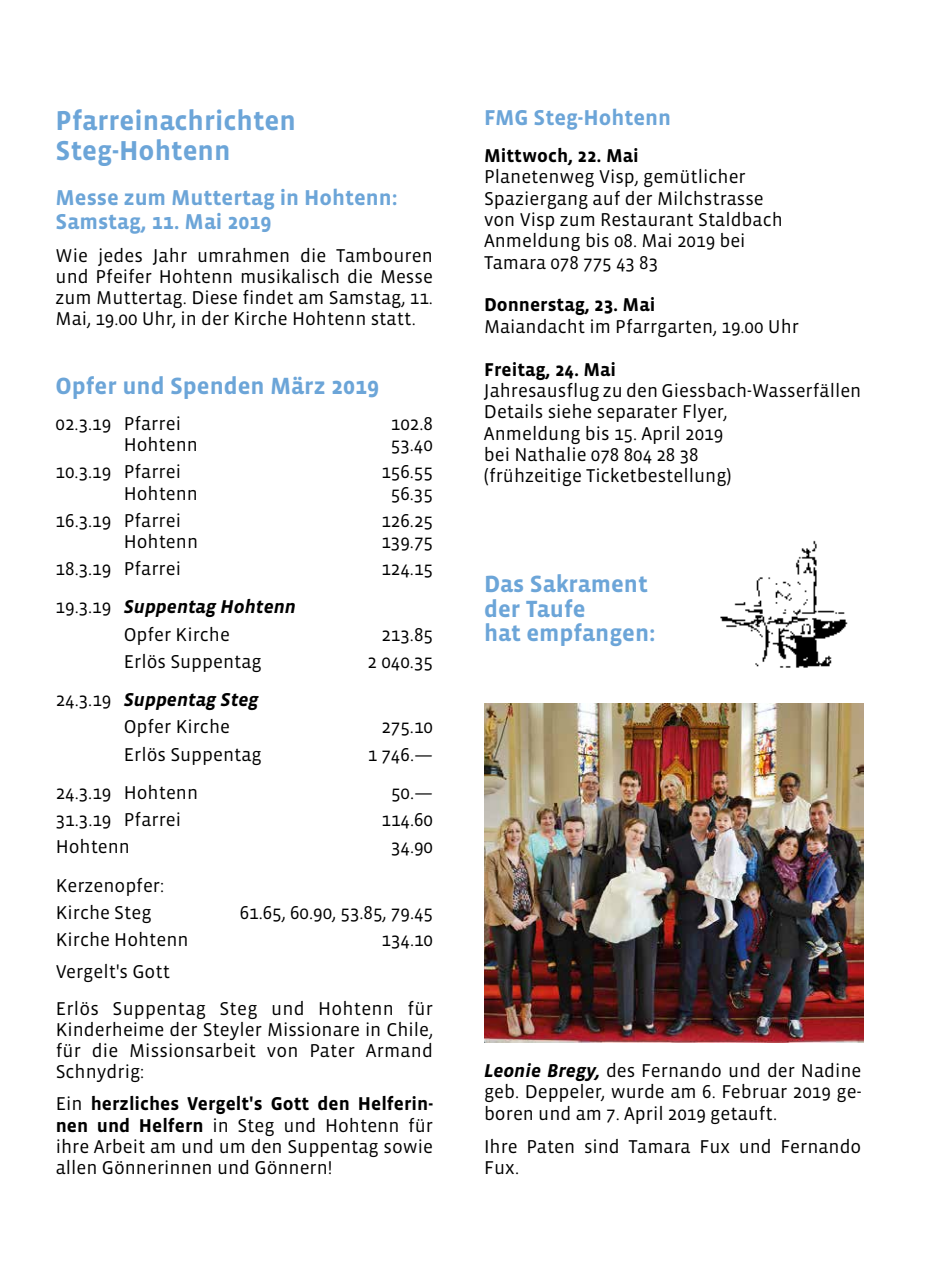
<style>
.page{position:relative;width:942px;height:1276px;background:#fff}
.page>*{position:absolute;margin:0;border:0;box-sizing:border-box;transform-origin:0 0}
.t1{font:700 28px/30.2px "Vista Sans";color:#6ca5d8}
.t2{font:700 24px/24.4px "Vista Sans";color:#6ca5d8}
.t3{font:700 22px/24.2px "Vista Sans";color:#6ca5d8}
.t4{font:19px/21.4px "Vista Sans";color:#000}
.t5{font:700 19px "Vista Sans";color:#000}
.s1{font-weight:700;font-style:italic}
.s2{font-weight:700}
</style>
<div class="page">
<img style="left:484px;top:703px;width:378px;height:340px">
<img style="left:720px;top:540px;width:128px;height:128px">
<h1 class="t1" style="left:56px;top:106px;width:242px">Pfarreinachrichten<br>Steg-Hohtenn</h1>
<p class="t3" style="left:56px;top:186px;width:343px">Messe zum Muttertag in Hohtenn:<br>Samstag, 11. Mai 2019</p>
<p class="t4" style="left:56px;top:245px;width:379px;text-align:justify">Wie jedes Jahr umrahmen die Tambouren und Pfeifer Hohtenn musikalisch die Messe zum Muttertag. Diese findet am Samstag, 11.<br>Mai, 19.00 Uhr, in der Kirche Hohtenn statt.</p>
<p class="t2" style="left:56px;top:374px;width:325px">Opfer und Spenden März 2019</p>
<p class="t4" style="left:56px;top:413px;width:127px">02.3.19 Pfarrei</p>
<p class="t4" style="left:391px;top:413px;width:44px">102.8</p>
<p class="t4" style="left:124px;top:434px;width:76px">Hohtenn</p>
<p class="t4" style="left:391px;top:434px;width:44px">53.40</p>
<p class="t4" style="left:56px;top:462px;width:127px">10.3.19 Pfarrei</p>
<p class="t4" style="left:381px;top:462px;width:53px">156.55</p>
<p class="t4" style="left:124px;top:483px;width:76px">Hohtenn</p>
<p class="t4" style="left:391px;top:483px;width:44px">56.35</p>
<p class="t4" style="left:56px;top:510px;width:127px">16.3.19 Pfarrei</p>
<p class="t4" style="left:381px;top:510px;width:53px">126.25</p>
<p class="t4" style="left:124px;top:531px;width:76px">Hohtenn</p>
<p class="t4" style="left:381px;top:531px;width:53px">139.75</p>
<p class="t4" style="left:56px;top:558px;width:127px">18.3.19 Pfarrei</p>
<p class="t4" style="left:381px;top:558px;width:53px">124.15</p>
<p class="t4" style="left:56px;top:594px;width:242px;line-height:27.2px;text-align:center">19.3.19 <span class="s1">Suppentag Hohtenn<br></span>Opfer Kirche</p>
<p class="t4" style="left:381px;top:624px;width:53px">213.85</p>
<p class="t4" style="left:124px;top:651px;width:139px">Erlös Suppentag</p>
<p class="t4" style="left:367px;top:651px;width:67px">2 040.35</p>
<p class="t4" style="left:124px;top:686px;width:136px;line-height:27.2px;text-indent:-68px">24.3.19 <span class="s1">Suppentag Steg<br></span>Opfer Kirche</p>
<p class="t4" style="left:381px;top:716px;width:53px">275.10</p>
<p class="t4" style="left:124px;top:744px;width:139px">Erlös Suppentag</p>
<p class="t4" style="left:367px;top:744px;width:67px">1 746.—</p>
<p class="t4" style="left:56px;top:782px;width:144px">24.3.19 Hohtenn</p>
<p class="t4" style="left:391px;top:782px;width:44px">50.—</p>
<p class="t4" style="left:56px;top:809px;width:127px">31.3.19 Pfarrei</p>
<p class="t4" style="left:381px;top:809px;width:53px">114.60</p>
<p class="t4" style="left:56px;top:836px;width:76px">Hohtenn</p>
<p class="t4" style="left:391px;top:836px;width:44px">34.90</p>
<p class="t4" style="left:56px;top:872px;width:110px;line-height:27.2px">Kerzenopfer:<br>Kirche Steg</p>
<p class="t4" style="left:239px;top:902px;width:195px">61.65, 60.90, 53.85, 79.45</p>
<p class="t4" style="left:56px;top:929px;width:134px">Kirche Hohtenn</p>
<p class="t4" style="left:381px;top:929px;width:53px">134.10</p>
<p class="t4" style="left:56px;top:954px;width:378px;line-height:36.4px">Vergelt's Gott<br>Erlös Suppentag Steg und Hohtenn für</p>
<p class="t4" style="left:56px;top:1019px;width:379px;text-align:justify">Kinderheime der Steyler Missionare in Chile, für die Missionsarbeit von Pater Armand Schnydrig:</p>
<p class="t4" style="left:56px;top:1094px;width:379px;text-align:justify">Ein <span class="s2">herzliches Vergelt's Gott den Helferin&shy;nen und Helfern</span> in Steg und Hohtenn für ihre Arbeit am und um den Suppentag sowie allen Gönnerinnen und Gönnern!</p>
<p class="t3" style="left:484px;top:106px;width:188px">FMG Steg-Hohtenn</p>
<p class="t5" style="left:484px;top:146px;width:156px">Mittwoch, 22. Mai</p>
<p class="t4" style="left:484px;top:166px;width:300px">Planetenweg Visp, gemütlicher<br>Spaziergang auf der Milchstrasse von Visp zum Restaurant Staldbach<br>Anmeldung bis 08. Mai 2019 bei<br>Tamara 078 775 43 83</p>
<p class="t5" style="left:484px;top:295px;width:173px">Donnerstag, 23. Mai</p>
<p class="t4" style="left:484px;top:316px;width:316px">Maiandacht im Pfarrgarten, 19.00 Uhr</p>
<p class="t5" style="left:484px;top:359px;width:133px">Freitag, 24. Mai</p>
<p class="t4" style="left:484px;top:380px;width:379px">Jahresausflug zu den Giessbach-Wasserfällen Details siehe separater Flyer,<br>Anmeldung bis 15. April 2019<br>bei Nathalie 078 804 28 38<br>(frühzeitige Ticketbestellung)</p>
<p class="t2" style="left:484px;top:572px;width:173px">Das Sakrament der Taufe<br>hat empfangen:</p>
<p class="t4" style="left:484px;top:1060px;width:379px;text-align:justify"><span class="s1">Leonie Bregy,</span> des Fernando und der Nadine geb. Deppeler, wurde am 6. Februar 2019 ge&shy;boren und am 7. April 2019 getauft.</p>
<p class="t4" style="left:484px;top:1136px;width:379px">Ihre Paten sind Tamara Fux und Fernando<br>Fux.</p>
</div>
